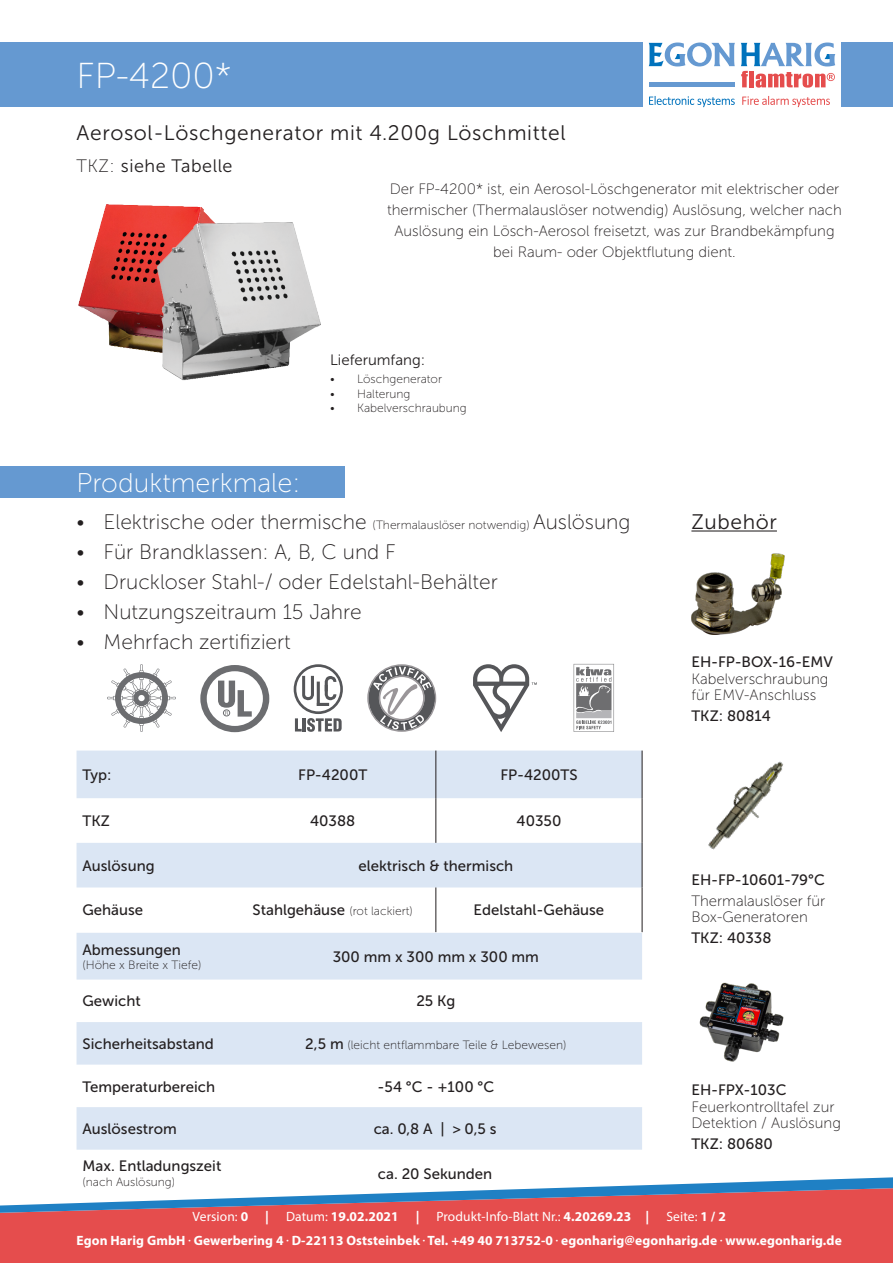
<style>
.page{position:relative;width:893px;height:1263px;background:#fff}
.page>*{position:absolute;margin:0;border:0;box-sizing:border-box;transform-origin:0 0}
.t1{font:36px "Museo Sans 100";color:#fff}
.t2{font:27px "Museo Sans 100";color:#fff}
.t3{font:21px "Museo Sans 100";color:#231f20}
.t4{font:21px "Museo Sans 300";letter-spacing:.03em;color:#231f20}
.t5{font:18px "Museo Sans 300";letter-spacing:.03em;color:#231f20}
.t6{font:15px/21px "Museo Sans 100";color:#231f20;text-align:center}
.t7{font:15px "Museo Sans 500";color:#231f20}
.t8{font:15px "Museo Sans 300";color:#231f20}
.t9{font:700 13.5px "Myriad Pro";letter-spacing:.005em;color:#fff}
.t10{font:13.5px "Myriad Pro";letter-spacing:.005em;color:#fff}
.t11{font:12px "Museo Sans 100";color:#231f20}
.s1{font-family:"Museo Sans 100"}
.s2{font-size:12px}
.s3{font-family:"Museo Sans 500";font-size:15px}
.s4{font-weight:700}
.s5{font-weight:400}
</style>
<div class="page">
<svg style="left:77px;top:750px;width:565px;height:137px;fill:#dbe6f4"></svg>
<hr style="left:436px;top:798px;width:1px;height:45px;background:#231f20">
<hr style="left:642px;top:887px;width:1px;height:45px;background:#231f20">
<hr style="left:436px;top:750px;width:1px;height:48px;background:#231f20">
<hr style="left:642px;top:750px;width:1px;height:48px;background:#231f20">
<hr style="left:642px;top:798px;width:1px;height:45px;background:#231f20">
<hr style="left:642px;top:843px;width:1px;height:44px;background:#231f20">
<hr style="left:436px;top:887px;width:1px;height:45px;background:#231f20">
<svg style="left:77px;top:933px;width:565px;height:217px;fill:#dbe6f4"></svg>
<div style="left:0;top:43px;width:642px;height:64px;background:#6599d1"></div>
<svg style="left:649px;top:43px;width:86px;height:23px"></svg>
<hr style="left:649px;top:83px;width:85px;height:4px;background:#6599d1">
<svg style="left:741px;top:43px;width:94px;height:45px"></svg>
<svg style="left:649px;top:96px;width:86px;height:11px"></svg>
<svg style="left:742px;top:96px;width:88px;height:11px"></svg>
<div style="left:0;top:1213px;width:893px;height:47px;background:#e54d4d"></div>
<hr style="left:0;top:1260px;width:893px;height:3px;background:#e54d4d">
<svg style="left:0;top:1177px;width:893px;height:36px"></svg>
<div style="left:0;top:466px;width:345px;height:32px;background:#6599d1"></div>
<div style="left:842px;top:43px;width:51px;height:64px;background:#6599d1"></div>
<hr style="left:691px;top:530px;width:86px;height:1px;background:#231f20">
<svg style="left:107px;top:664px;width:69px;height:68px"></svg>
<svg style="left:200px;top:665px;width:69px;height:67px"></svg>
<div style="left:223px;top:710px;width:7px;height:6px;border:1px solid #6c6d70;border-radius:50%"></div>
<svg style="left:294px;top:664px;width:49px;height:68px"></svg>
<svg style="left:367px;top:664px;width:69px;height:68px"></svg>
<svg style="left:473px;top:664px;width:64px;height:68px"></svg>
<img style="left:708px;top:761px;width:76px;height:89px">
<img style="left:699px;top:982px;width:85px;height:80px">
<svg style="left:574px;top:664px;width:40px;height:68px"></svg>
<img style="left:691px;top:553px;width:94px;height:82px">
<img style="left:78px;top:204px;width:161px;height:149px">
<img style="left:158px;top:223px;width:162px;height:158px">
<p class="t1" style="left:77px;top:57px;width:157px">FP-4200*</p>
<p class="t4" style="left:77px;top:122px;width:490px">Aerosol-Löschgenerator mit 4.200g Löschmittel</p>
<p class="t5" style="left:77px;top:156px;width:158px"><span class="s1">TKZ:</span> siehe Tabelle</p>
<p class="t6" style="left:387px;top:178px;width:456px">Der FP-4200* ist, ein Aerosol-Löschgenerator mit elektrischer oder thermischer (Thermalauslöser notwendig) Auslösung, welcher nach Auslösung ein Lösch-Aerosol freisetzt, was zur Brandbekämpfung bei Raum- oder Objektflutung dient.</p>
<p class="t2" style="left:77px;top:468px;width:225px">Produktmerkmale:</p>
<p class="t8" style="left:330px;top:352px;width:97px">Lieferumfang:</p>
<p class="t11" style="left:330px;top:373px;width:114px">• Löschgenerator</p>
<p class="t11" style="left:330px;top:387px;width:82px">• Halterung</p>
<p class="t11" style="left:330px;top:402px;width:138px">• Kabelverschraubung</p>
<p class="t3" style="left:77px;top:510px;width:556px">• Elektrische oder thermische <span class="s2">(Thermalauslöser notwendig)</span> Auslösung</p>
<p class="t3" style="left:77px;top:540px;width:321px">• Für Brandklassen: A, B, C und F</p>
<p class="t3" style="left:77px;top:570px;width:423px">• Druckloser Stahl-/ oder Edelstahl-Behälter</p>
<p class="t3" style="left:77px;top:600px;width:287px">• Nutzungszeitraum 15 Jahre</p>
<p class="t3" style="left:77px;top:630px;width:216px">• Mehrfach zertifiziert</p>
<p class="t7" style="left:83px;top:767px;width:30px">Typ:</p>
<p class="t7" style="left:298px;top:767px;width:71px">FP-4200T</p>
<p class="t7" style="left:500px;top:767px;width:79px">FP-4200TS</p>
<p class="t7" style="left:83px;top:813px;width:29px">TKZ</p>
<p class="t7" style="left:310px;top:813px;width:47px">40388</p>
<p class="t7" style="left:517px;top:813px;width:46px">40350</p>
<p class="t7" style="left:83px;top:857px;width:74px">Auslösung</p>
<p class="t7" style="left:358px;top:857px;width:156px">elektrisch &amp; thermisch</p>
<p class="t7" style="left:83px;top:902px;width:62px">Gehäuse</p>
<p class="t11" style="left:253px;top:905px;width:162px"><span class="s3">Stahlgehäuse</span> (rot lackiert)</p>
<p class="t7" style="left:474px;top:902px;width:132px">Edelstahl-Gehäuse</p>
<p class="t7" style="left:83px;top:941px;width:100px">Abmessungen</p>
<p class="t11" style="left:83px;top:958px;width:120px">(Höhe x Breite x Tiefe)</p>
<p class="t7" style="left:333px;top:948px;width:208px">300 mm x 300 mm x 300 mm</p>
<p class="t7" style="left:83px;top:993px;width:60px">Gewicht</p>
<p class="t7" style="left:416px;top:993px;width:40px">25 Kg</p>
<p class="t7" style="left:83px;top:1035px;width:133px">Sicherheitsabstand</p>
<p class="t11" style="left:305px;top:1038px;width:263px"><span class="s3">2,5 m</span> (leicht entflammbare Teile &amp; Lebewesen)</p>
<p class="t7" style="left:83px;top:1078px;width:134px">Temperaturbereich</p>
<p class="t7" style="left:377px;top:1078px;width:118px">-54 °C - +100 °C</p>
<p class="t7" style="left:83px;top:1121px;width:96px">Auslösestrom</p>
<p class="t7" style="left:374px;top:1121px;width:124px">ca. 0,8 A | &gt; 0,5 s</p>
<p class="t7" style="left:83px;top:1158px;width:140px">Max. Entladungszeit</p>
<p class="t11" style="left:83px;top:1175px;width:94px">(nach Auslösung)</p>
<p class="t7" style="left:378px;top:1165px;width:116px">ca. 20 Sekunden</p>
<p class="t4" style="left:691px;top:510px;width:87px">Zubehör</p>
<p class="t7" style="left:691px;top:654px;width:143px">EH-FP-BOX-16-EMV</p>
<p class="t6" style="left:691px;top:668px;width:139px">Kabelverschraubung</p>
<p class="t6" style="left:691px;top:685px;width:126px">für EMV-Anschluss</p>
<p class="t7" style="left:691px;top:708px;width:81px">TKZ: 80814</p>
<p class="t7" style="left:691px;top:871px;width:135px">EH-FP-10601-79°C</p>
<p class="t6" style="left:691px;top:892px;width:135px;line-height:16.5px;text-align:left">Thermalauslöser für<br>Box-Generatoren</p>
<p class="t7" style="left:691px;top:930px;width:82px">TKZ: 40338</p>
<p class="t7" style="left:691px;top:1082px;width:97px">EH-FPX-103C</p>
<p class="t6" style="left:691px;top:1096px;width:145px">Feuerkontrolltafel zur</p>
<p class="t6" style="left:691px;top:1113px;width:151px">Detektion / Auslösung</p>
<p class="t7" style="left:691px;top:1136px;width:83px">TKZ: 80680</p>
<p class="t10" style="left:193px;top:1208px;width:57px">Version: <span class="s4">0</span></p>
<p class="t9" style="left:265px;top:1208px;width:5px">|</p>
<p class="t9" style="left:286px;top:1208px;width:114px"><span class="s5">Datum:</span> 19.02.2021</p>
<p class="t9" style="left:416px;top:1208px;width:5px">|</p>
<p class="t10" style="left:437px;top:1208px;width:214px">Produkt-Info-Blatt Nr.: <span class="s4">4.20269.23 |</span></p>
<p class="t10" style="left:666px;top:1208px;width:61px">Seite: <span class="s4">1 / 2</span></p>
<p class="t9" style="left:77px;top:1232px;width:767px">Egon Harig GmbH . Gewerbering 4 . D-22113 Oststeinbek . Tel. +49 40 713752-0 . egonharig@egonharig.de . www.egonharig.de</p>
</div>
